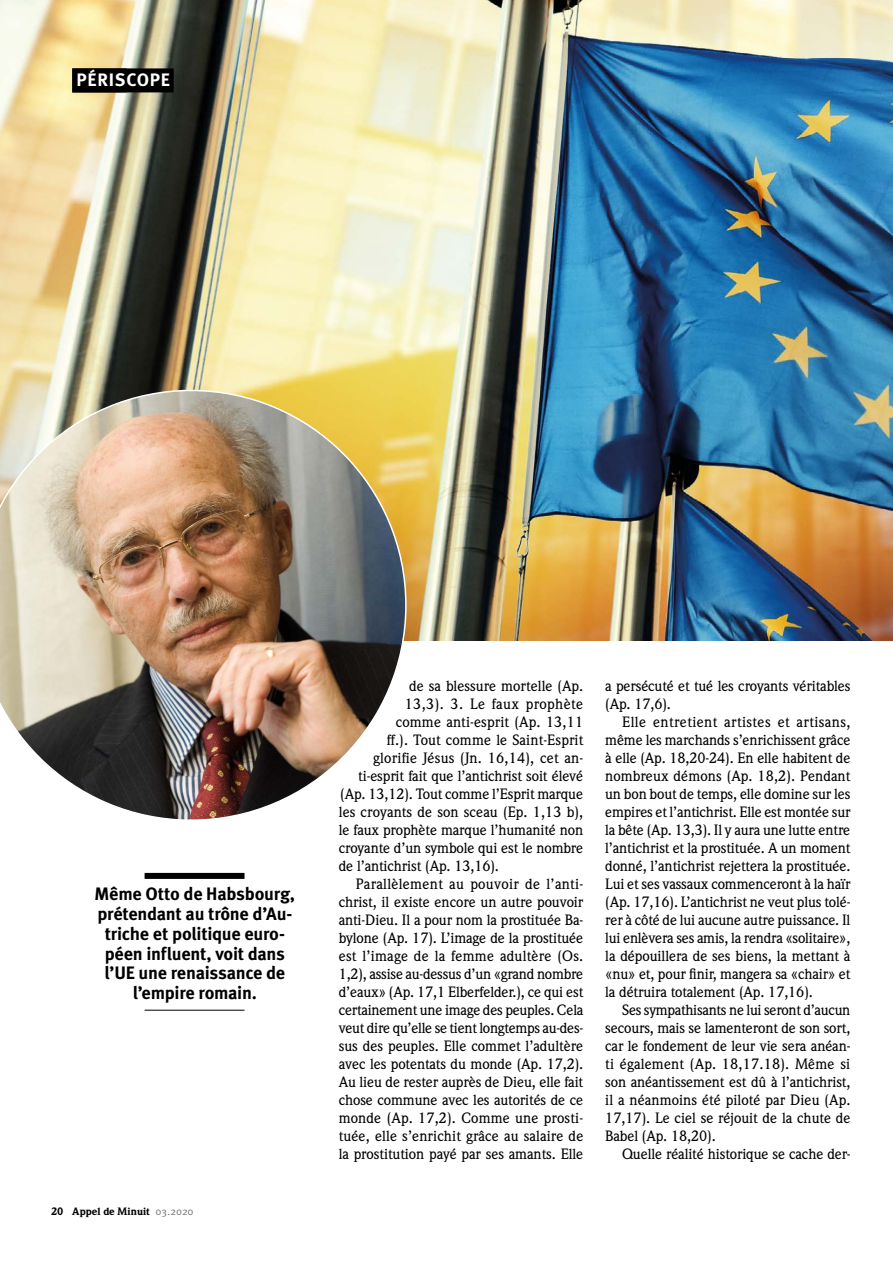
<style>
.page{position:relative;width:893px;height:1263px;background:#fff}
.page>*{position:absolute;margin:0;border:0;box-sizing:border-box;transform-origin:0 0}
.t1{font:700 18px/19.8px "Meta OT";letter-spacing:-.015em;color:#000;text-align:center}
.t2{font:700 18px "Meta OT";letter-spacing:.04em;color:#fff}
.t3{font:500 14.7px/18px "Weidemann";letter-spacing:-.01em;color:#000;text-align:justify}
.t4{font:500 14.7px "Weidemann";letter-spacing:.02em;color:#000}
.t5{font:500 14.7px "Weidemann";letter-spacing:.015em;color:#000}
.t6{font:500 14.7px "Weidemann";letter-spacing:.01em;color:#000}
.t7{font:500 14.7px "Weidemann";letter-spacing:.025em;color:#000}
.t8{font:900 10.5px "Weidemann";letter-spacing:-.005em;color:#000}
.s1{font-family:"Meta OT Norm";font-weight:400;color:#706f6f}
</style>
<div class="page">
<img style="left:0;top:0;width:893px;height:641px">
<img style="left:0;top:390px;width:407px;height:430px">
<div style="left:72px;top:68px;width:102px;height:24px;background:#000"></div>
<div style="left:145px;top:873px;width:99px;height:6px;background:#000"></div>
<hr style="left:145px;top:1010px;width:99px;height:1px;background:#000">
<p class="t2" style="left:77px;top:68px;width:95px">PÉRISCOPE</p>
<p class="t2" style="left:77px;top:68px;width:48px">TITRE</p>
<p class="t1" style="left:95px;top:884px;width:202px">Même Otto de Habsbourg, prétendant au trône d’Au&shy;triche et politique euro&shy;péen influent, voit dans l’UE une renaissance de l’empire romain.</p>
<p class="t8" style="left:51px;top:1204px;width:144px">20 Appel de Minuit <span class="s1">03.2020</span></p>
<p class="t3" style="left:409px;top:677px;width:176px">de sa blessure mortelle (Ap.</p>
<p class="t7" style="left:405px;top:695px;width:180px">13,3). 3. Le faux prophète</p>
<p class="t3" style="left:396px;top:713px;width:189px">comme anti-esprit (Ap. 13,11</p>
<p class="t3" style="left:387px;top:731px;width:198px">ff.). Tout comme le Saint-Esprit</p>
<p class="t6" style="left:373px;top:749px;width:211px">glorifie Jésus (Jn. 16,14), cet an-</p>
<p class="t3" style="left:358px;top:767px;width:226px">ti-esprit fait que l’antichrist soit élevé</p>
<p class="t3" style="left:340px;top:785px;width:244px">(Ap. 13,12). Tout comme l’Esprit marque</p>
<p class="t3" style="left:339px;top:803px;width:246px">les croyants de son sceau (Ep. 1,13 b),</p>
<p class="t3" style="left:339px;top:821px;width:246px">le faux prophète marque l’humanité non</p>
<p class="t3" style="left:339px;top:839px;width:246px">croyante d’un symbole qui est le nombre</p>
<p class="t3" style="left:339px;top:857px;width:162px">de l’antichrist (Ap. 13,16).</p>
<p class="t4" style="left:356px;top:875px;width:229px">Parallèlement au pouvoir de l’anti-</p>
<p class="t3" style="left:339px;top:893px;width:246px">christ, il existe encore un autre pouvoir</p>
<p class="t3" style="left:339px;top:911px;width:246px">anti-Dieu. Il a pour nom la prostituée Ba-</p>
<p class="t3" style="left:339px;top:929px;width:246px">bylone (Ap. 17). L’image de la prostituée</p>
<p class="t5" style="left:339px;top:947px;width:246px">est l’image de la femme adultère (Os.</p>
<p class="t3" style="left:339px;top:965px;width:246px">1,2), assise au-dessus d’un «grand nombre</p>
<p class="t3" style="left:339px;top:983px;width:246px">d’eaux» (Ap. 17,1 Elberfelder.), ce qui est</p>
<p class="t3" style="left:339px;top:1001px;width:246px">certainement une image des peuples. Cela</p>
<p class="t3" style="left:339px;top:1019px;width:246px">veut dire qu’elle se tient longtemps au-des-</p>
<p class="t3" style="left:339px;top:1037px;width:246px">sus des peuples. Elle commet l’adultère</p>
<p class="t3" style="left:339px;top:1055px;width:246px">avec les potentats du monde (Ap. 17,2).</p>
<p class="t3" style="left:339px;top:1073px;width:246px">Au lieu de rester auprès de Dieu, elle fait</p>
<p class="t3" style="left:339px;top:1091px;width:246px">chose commune avec les autorités de ce</p>
<p class="t3" style="left:339px;top:1109px;width:246px">monde (Ap. 17,2). Comme une prosti-</p>
<p class="t3" style="left:339px;top:1127px;width:246px">tuée, elle s’enrichit grâce au salaire de</p>
<p class="t3" style="left:339px;top:1145px;width:246px">la prostitution payé par ses amants. Elle</p>
<p class="t3" style="left:605px;top:677px;width:247px">a persécuté et tué les croyants véritables (Ap. 17,6).</p>
<p class="t3" style="left:605px;top:713px;width:247px;text-indent:17px">Elle entretient artistes et artisans, même les marchands s’enrichissent grâce à elle (Ap. 18,20-24). En elle habitent de nombreux démons (Ap. 18,2). Pendant un bon bout de temps, elle domine sur les empires et l’antichrist. Elle est montée sur la bête (Ap. 13,3). Il y aura une lutte entre l’antichrist et la prostituée. A un moment donné, l’antichrist rejettera la prostituée.<br>Lui et ses vassaux commenceront à la haïr (Ap. 17,16). L’antichrist ne veut plus tolé&shy;rer à côté de lui aucune autre puissance. Il lui enlèvera ses amis, la rendra «solitaire», la dépouillera de ses biens, la mettant à «nu» et, pour finir, mangera sa «chair» et la détruira totalement (Ap. 17,16).</p>
<p class="t3" style="left:605px;top:1001px;width:247px;text-indent:17px">Ses sympathisants ne lui seront d’aucun secours, mais se lamenteront de son sort, car le fondement de leur vie sera anéan&shy;ti également (Ap. 18,17.18). Même si son anéantissement est dû à l’antichrist, il a néanmoins été piloté par Dieu (Ap.<br>17,17). Le ciel se réjouit de la chute de Babel (Ap. 18,20).</p>
<p class="t3" style="left:622px;top:1145px;width:230px">Quelle réalité historique se cache der-</p>
</div>
